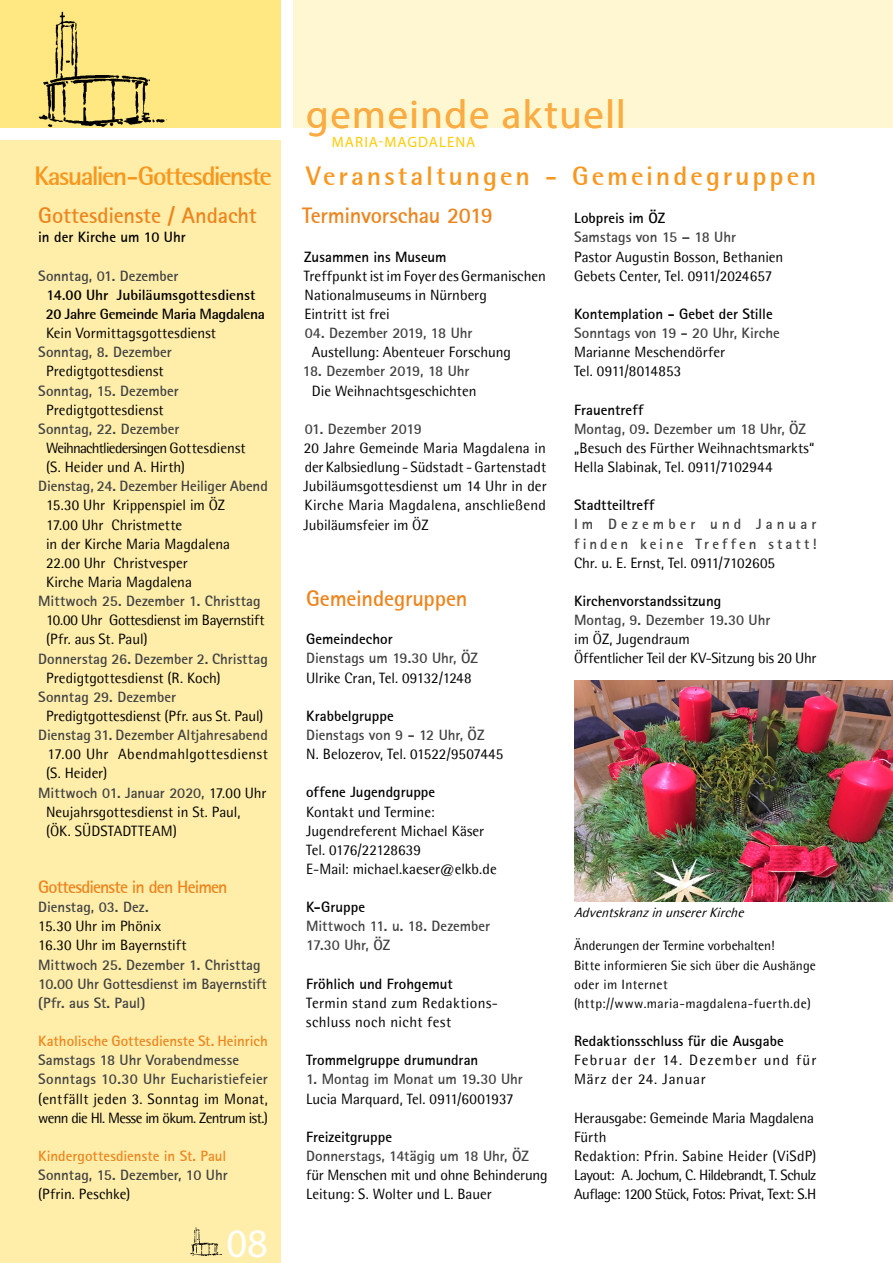
<style>
.page{position:relative;width:893px;height:1263px;background:#fff}
.page>*{position:absolute;margin:0;border:0;box-sizing:border-box;transform-origin:0 0}
.t1{font:40.5px "Myriad Pro";letter-spacing:.04em;color:#faaa4b}
.t2{font:40.5px "Myriad Pro";color:#fff}
.t3{font:700 27px "Rotis Semi Sans 55";letter-spacing:.1em;color:#f8971d}
.t4{font:700 27px "Rotis Semi Sans 55";letter-spacing:-.065em;color:#f8971d}
.t5{font:22.5px "Rotis Sans Serif Bold 65";letter-spacing:-.01em;color:#ed851e}
.t6{font:18px "Rotis Sans Serif Bold 65";letter-spacing:-.05em;color:#ed851e}
.t7{font:15px/19.2px "Rotis Semi Sans";color:#000}
.t8{font:15px/19.2px "Rotis Sans Serif Bold 65";color:#404142}
.t9{font:15px "Rotis Sans Serif Bold 65";color:#000}
.t10{font:15px/19.2px "Rotis Semi Sans";letter-spacing:-.02em;color:#000}
.t11{font:15px/19.2px "Rotis Semi Sans";letter-spacing:.025em;color:#000}
.t12{font:15px "Rotis Sans Serif Bold 65";color:#ed851e}
.t13{font:700 15px/19.2px "Rotis Semi Sans 55";letter-spacing:-.015em;color:#000}
.t14{font:15px/19.2px "Rotis Sans Serif Bold 65";letter-spacing:.225em;color:#404142}
.t15{font:15px/19.2px "Rotis Semi Sans";letter-spacing:.075em;color:#000}
.t16{font:15px "Myriad Pro";letter-spacing:.065em;color:#ffcb05}
.t17{font:13.5px/19.2px "Rotis Semi Sans";letter-spacing:.005em;color:#000}
.t18{font:italic 13.5px "Rotis Semi Sans";color:#000}
.s1{font-family:"Rotis Semi Sans";color:#000}
</style>
<div class="page">
<div style="left:293px;top:0;width:600px;height:128px;background:#fff6d2"></div>
<div style="left:0;top:0;width:281px;height:128px;background:#ffe881"></div>
<div style="left:0;top:140px;width:281px;height:1123px;background:#fea"></div>
<img style="left:38px;top:11px;width:129px;height:117px">
<img style="left:575px;top:680px;width:318px;height:221px">
<img style="left:190px;top:1227px;width:32px;height:29px">
<h2 class="t4" style="left:34px;top:159px;width:240px">Kasualien - Gottesdienste</h2>
<h3 class="t5" style="left:38px;top:201px;width:220px">Gottesdienste / Andacht</h3>
<p class="t9" style="left:38px;top:228px;width:149px">in der Kirche um 10 Uhr</p>
<p class="t8" style="left:38px;top:266px;width:142px">Sonntag, 01. Dezember</p>
<p class="t13" style="left:46px;top:285px;width:221px">14.00 Uhr Jubiläumsgottesdienst<br>20 Jahre Gemeinde Maria Magdalena</p>
<p class="t7" style="left:46px;top:323px;width:172px">Kein Vormittagsgottesdienst</p>
<p class="t8" style="left:38px;top:342px;width:135px">Sonntag, 8. Dezember</p>
<p class="t7" style="left:46px;top:362px;width:119px">Predigtgottesdienst</p>
<p class="t8" style="left:38px;top:381px;width:142px">Sonntag, 15. Dezember</p>
<p class="t7" style="left:46px;top:400px;width:119px">Predigtgottesdienst</p>
<p class="t8" style="left:38px;top:419px;width:143px">Sonntag, 22. Dezember</p>
<p class="t7" style="left:46px;top:438px;width:201px">Weihnachtliedersingen Gottesdienst (S. Heider und A. Hirth)</p>
<p class="t8" style="left:38px;top:476px;width:231px">Dienstag, 24. Dezember Heiliger Abend</p>
<p class="t7" style="left:46px;top:496px;width:186px">15.30 Uhr Krippenspiel im ÖZ<br>17.00 Uhr Christmette<br>in der Kirche Maria Magdalena<br>22.00 Uhr Christvesper<br>Kirche Maria Magdalena</p>
<p class="t8" style="left:38px;top:591px;width:224px">Mittwoch 25. Dezember 1. Christtag</p>
<p class="t10" style="left:46px;top:610px;width:220px">10.00 Uhr Gottesdienst im Bayernstift (Pfr. aus St. Paul)</p>
<p class="t8" style="left:38px;top:648px;width:231px">Donnerstag 26. Dezember 2. Christtag</p>
<p class="t7" style="left:46px;top:668px;width:176px">Predigtgottesdienst (R. Koch)</p>
<p class="t8" style="left:38px;top:687px;width:139px">Sonntag 29. Dezember</p>
<p class="t7" style="left:46px;top:706px;width:219px">Predigtgottesdienst (Pfr. aus St. Paul)</p>
<p class="t8" style="left:38px;top:725px;width:231px">Dienstag 31. Dezember Altjahresabend</p>
<p class="t11" style="left:46px;top:744px;width:223px">17.00 Uhr Abendmahlgottesdienst (S. Heider)</p>
<p class="t8" style="left:38px;top:782px;width:230px">Mittwoch 01. Januar 2020, <span class="s1">17.00 Uhr</span></p>
<p class="t7" style="left:46px;top:802px;width:196px">Neujahrsgottesdienst in St. Paul, (ÖK. SÜDSTADTTEAM)</p>
<p class="t6" style="left:38px;top:875px;width:191px">Gottesdienste in den Heimen</p>
<p class="t8" style="left:38px;top:897px;width:112px">Dienstag, 03. Dez.</p>
<p class="t7" style="left:38px;top:916px;width:150px">15.30 Uhr im Phönix<br>16.30 Uhr im Bayernstift</p>
<p class="t8" style="left:38px;top:955px;width:230px">Mittwoch 25. Dezember 1. Christtag<br>10.00 Uhr Gottesdienst im Bayernstift (Pfr. aus St. Paul)</p>
<p class="t12" style="left:38px;top:1031px;width:231px">Katholische Gottesdienste St. Heinrich</p>
<p class="t8" style="left:38px;top:1050px;width:231px">Samstags 18 Uhr Vorabendmesse<br>Sonntags 10.30 Uhr Eucharistiefeier</p>
<p class="t7" style="left:38px;top:1089px;width:231px">(entfällt jeden 3. Sonntag im Monat, wenn die Hl. Messe im ökum. Zentrum ist.)</p>
<p class="t12" style="left:38px;top:1146px;width:190px">Kindergottesdienste in St. Paul</p>
<p class="t8" style="left:38px;top:1165px;width:191px">Sonntag, 15. Dezember, 10 Uhr</p>
<p class="t7" style="left:38px;top:1184px;width:94px">(Pfrin. Peschke)</p>
<h1 class="t2" style="left:227px;top:1218px;width:43px">08</h1>
<h1 class="t1" style="left:306px;top:89px;width:321px">gemeinde aktuell</h1>
<p class="t16" style="left:332px;top:132px;width:145px">maria-magdalena</p>
<h2 class="t3" style="left:306px;top:159px;width:512px">Veranstaltungen - Gemeindegruppen</h2>
<h3 class="t5" style="left:302px;top:201px;width:192px">Terminvorschau 2019</h3>
<p class="t9" style="left:304px;top:247px;width:144px">Zusammen ins Museum</p>
<p class="t7" style="left:304px;top:266px;width:243px">Treffpunkt ist im Foyer des Germanischen<br>Nationalmuseums in Nürnberg<br>Eintritt ist frei</p>
<p class="t8" style="left:305px;top:323px;width:169px">04. Dezember 2019, 18 Uhr</p>
<p class="t7" style="left:312px;top:342px;width:201px">Austellung: Abenteuer Forschung</p>
<p class="t8" style="left:303px;top:361px;width:168px">18. Dezember 2019, 18 Uhr</p>
<p class="t7" style="left:312px;top:381px;width:166px">Die Weihnachtsgeschichten</p>
<p class="t8" style="left:305px;top:419px;width:119px">01. Dezember 2019</p>
<p class="t7" style="left:303px;top:438px;width:245px;text-align:justify">20 Jahre Gemeinde Maria Magdalena in der Kalbsiedlung - Südstadt - Gartenstadt Jubiläumsgottesdienst um 14 Uhr in der Kirche Maria Magdalena, anschließend Jubiläumsfeier im ÖZ</p>
<h3 class="t5" style="left:306px;top:584px;width:163px">Gemeindegruppen</h3>
<p class="t9" style="left:306px;top:630px;width:88px">Gemeindechor</p>
<p class="t8" style="left:306px;top:648px;width:173px">Dienstags um 19.30 Uhr, ÖZ</p>
<p class="t7" style="left:306px;top:668px;width:167px">Ulrike Cran, Tel. 09132/1248</p>
<p class="t9" style="left:306px;top:706px;width:89px">Krabbelgruppe</p>
<p class="t8" style="left:306px;top:725px;width:180px">Dienstags von 9 - 12 Uhr, ÖZ</p>
<p class="t7" style="left:306px;top:744px;width:199px">N. Belozerov, Tel. 01522/9507445</p>
<p class="t9" style="left:306px;top:783px;width:131px">offene Jugendgruppe</p>
<p class="t7" style="left:306px;top:802px;width:192px">Kontakt und Termine:<br>Jugendreferent Michael Käser<br>Tel. 0176/22128639<br>E-Mail: michael.kaeser@elkb.de</p>
<p class="t9" style="left:306px;top:898px;width:60px">K-Gruppe</p>
<p class="t8" style="left:306px;top:916px;width:186px">Mittwoch 11. u. 18. Dezember<br>17.30 Uhr, ÖZ</p>
<p class="t9" style="left:306px;top:974px;width:148px">Fröhlich und Frohgemut</p>
<p class="t11" style="left:306px;top:993px;width:193px">Termin stand zum Redaktions&shy;schluss noch nicht fest</p>
<p class="t9" style="left:306px;top:1051px;width:174px">Trommelgruppe drumundran</p>
<p class="t8" style="left:306px;top:1069px;width:218px">1. Montag im Monat um 19.30 Uhr</p>
<p class="t7" style="left:306px;top:1089px;width:209px">Lucia Marquard, Tel. 0911/6001937</p>
<p class="t9" style="left:306px;top:1127px;width:87px">Freizeitgruppe</p>
<p class="t8" style="left:306px;top:1146px;width:224px">Donnerstags, 14tägig um 18 Uhr, ÖZ</p>
<p class="t7" style="left:306px;top:1165px;width:243px">für Menschen mit und ohne Behinderung<br>Leitung: S. Wolter und L. Bauer</p>
<p class="t9" style="left:574px;top:209px;width:93px">Lobpreis im ÖZ</p>
<p class="t8" style="left:574px;top:227px;width:163px">Samstags von 15 – 18 Uhr</p>
<p class="t7" style="left:574px;top:247px;width:211px">Pastor Augustin Bosson, Bethanien<br>Gebets Center, Tel. 0911/2024657</p>
<p class="t9" style="left:574px;top:304px;width:200px">Kontemplation - Gebet der Stille</p>
<p class="t8" style="left:574px;top:323px;width:207px">Sonntags von 19 - 20 Uhr, Kirche</p>
<p class="t7" style="left:574px;top:342px;width:153px">Marianne Meschendörfer<br>Tel. 0911/8014853</p>
<p class="t9" style="left:574px;top:400px;width:71px">Frauentreff</p>
<p class="t8" style="left:574px;top:419px;width:233px">Montag, 09. Dezember um 18 Uhr, ÖZ</p>
<p class="t7" style="left:574px;top:438px;width:242px">„Besuch des Fürther Weihnachtsmarkts“<br>Hella Slabinak, Tel. 0911/7102944</p>
<p class="t9" style="left:574px;top:496px;width:82px">Stadtteiltreff</p>
<p class="t14" style="left:574px;top:514px;width:244px">Im Dezember und Januar finden keine Treffen statt!</p>
<p class="t7" style="left:574px;top:553px;width:203px">Chr. u. E. Ernst, Tel. 0911/7102605</p>
<p class="t9" style="left:574px;top:591px;width:149px">Kirchenvorstandssitzung</p>
<p class="t8" style="left:574px;top:610px;width:198px">Montag, 9. Dezember 19.30 Uhr</p>
<p class="t10" style="left:574px;top:629px;width:244px">im ÖZ, Jugendraum<br>Öffentlicher Teil der KV-Sitzung bis 20 Uhr</p>
<p class="t18" style="left:574px;top:905px;width:175px">AdventskranzinunsererKirche</p>
<p class="t17" style="left:574px;top:936px;width:243px">Änderungen der Termine vorbehalten!<br>Bitte informieren Sie sich über die Aushänge oder im Internet (http://www.maria-magdalena-fuerth.de)</p>
<p class="t9" style="left:574px;top:1031px;width:211px">Redaktionsschluss für die Ausgabe</p>
<p class="t15" style="left:574px;top:1050px;width:244px">Februar der 14. Dezember und für<br>März der 24. Januar</p>
<p class="t7" style="left:574px;top:1108px;width:244px">Herausgabe: Gemeinde Maria Magdalena Fürth<br>Redaktion: Pfrin. Sabine Heider (ViSdP)<br>Layout: A. Jochum, C. Hildebrandt, T. Schulz Auflage: 1200 Stück, Fotos: Privat, Text: S.H</p>
</div>
